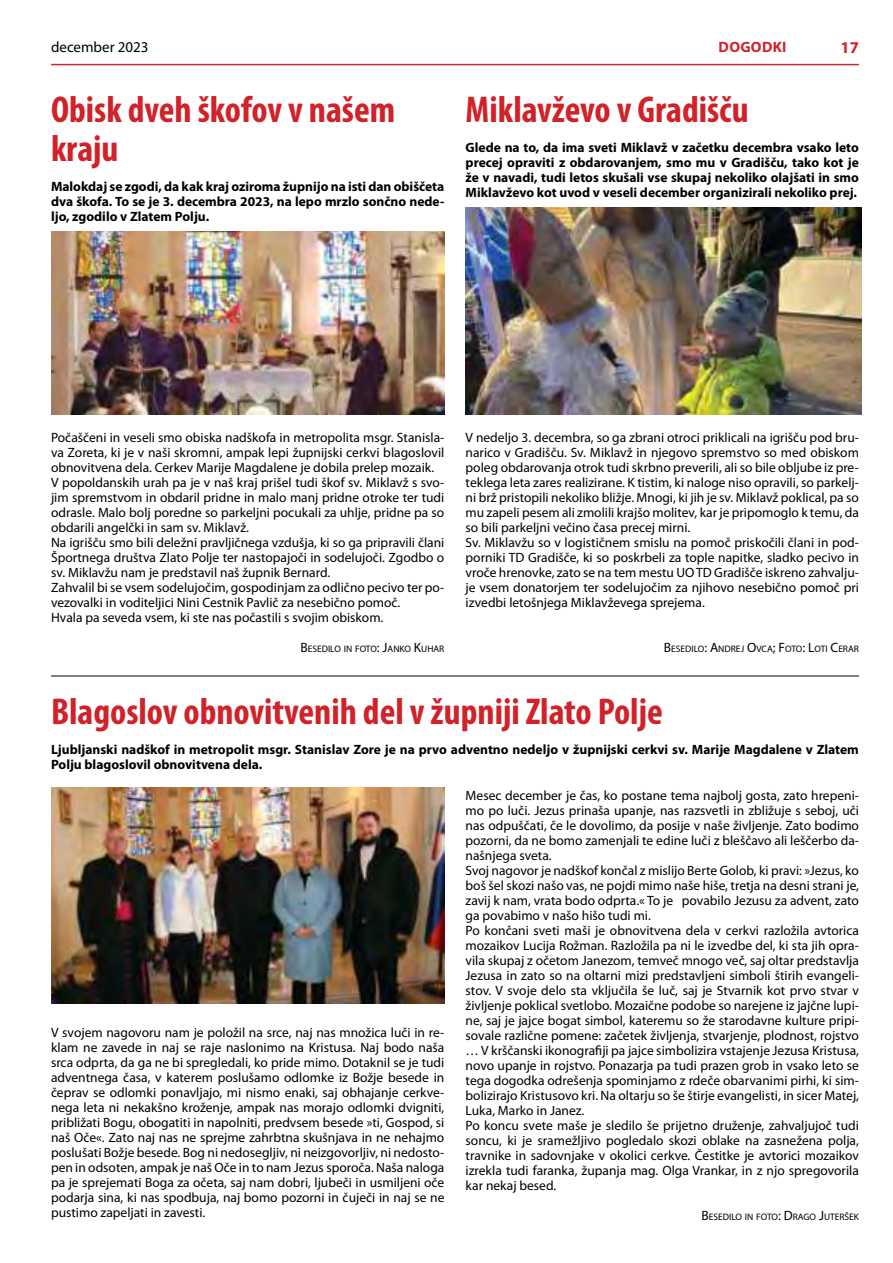
<style>
.page{position:relative;width:893px;height:1263px;background:#fff}
.page>*{position:absolute;margin:0;border:0;box-sizing:border-box;transform-origin:0 0}
.t1{font:700 condensed 37.5px/39px "Myriad Pro";color:#d12229}
.t2{font:700 16.5px "Myriad Pro";color:#d12229}
.t3{font:15px "Myriad Pro";color:#000}
.t4{font:700 15px "Myriad Pro";letter-spacing:.02em;color:#d12229}
.t5{font:13.5px/15px "Myriad Pro";color:#000}
.t6{font:700 13.5px/15px "Myriad Pro";color:#000;text-align:justify}
.t7{font:9.45px "Myriad Pro";color:#000}
.s1{font-size:13.5px}
</style>
<div class="page">
<hr style="left:51px;top:64px;width:808px;height:1px;background:#d12229">
<img style="left:466px;top:207px;width:395px;height:207px">
<img style="left:51px;top:232px;width:393px;height:182px">
<img style="left:51px;top:788px;width:393px;height:215px">
<hr style="left:51px;top:676px;width:808px;height:1px;background:#000">
<p class="t3" style="left:51px;top:38px;width:99px">december 2023</p>
<p class="t4" style="left:719px;top:40px;width:69px">DOGODKI</p>
<p class="t2" style="left:841px;top:39px;width:20px">17</p>
<h1 class="t1" style="left:51px;top:91px;width:346px">Obisk dveh škofov v našem kraju</h1>
<p class="t6" style="left:51px;top:179px;width:395px">Malokdaj se zgodi, da kak kraj oziroma župnijo na isti dan obiščeta dva škofa. To se je 3. decembra 2023, na lepo mrzlo sončno nede&shy;ljo, zgodilo v Zlatem Polju.</p>
<h1 class="t1" style="left:466px;top:91px;width:285px">Miklavževo v Gradišču</h1>
<p class="t6" style="left:466px;top:140px;width:395px">Glede na to, da ima sveti Miklavž v začetku decembra vsako leto precej opraviti z obdarovanjem, smo mu v Gradišču, tako kot je že v navadi, tudi letos skušali vse skupaj nekoliko olajšati in smo Miklavževo kot uvod v veseli december organizirali nekoliko prej.</p>
<p class="t5" style="left:51px;top:430px;width:395px">Počaščeni in veseli smo obiska nadškofa in metropolita msgr. Stanisla&shy;va Zoreta, ki je v naši skromni, ampak lepi župnijski cerkvi blagoslovil obnovitvena dela. Cerkev Marije Magdalene je dobila prelep mozaik.<br>V popoldanskih urah pa je v naš kraj prišel tudi škof sv. Miklavž s svo&shy;jim spremstvom in obdaril pridne in malo manj pridne otroke ter tudi odrasle. Malo bolj poredne so parkeljni pocukali za uhlje, pridne pa so obdarili angelčki in sam sv. Miklavž.<br>Na igrišču smo bili deležni pravljičnega vzdušja, ki so ga pripravili člani Športnega društva Zlato Polje ter nastopajoči in sodelujoči. Zgodbo o sv. Miklavžu nam je predstavil naš župnik Bernard.<br>Zahvalil bi se vsem sodelujočim, gospodinjam za odlično pecivo ter po&shy;vezovalki in voditeljici Nini Cestnik Pavlič za nesebično pomoč.<br>Hvala pa seveda vsem, ki ste nas počastili s svojim obiskom.</p>
<p class="t7" style="left:300px;top:644px;width:145px"><span class="s1">B</span>ESEDILO IN FOTO<span class="s1">: J</span>ANKO <span class="s1">K</span>UHAR</p>
<p class="t5" style="left:466px;top:430px;width:395px">V nedeljo 3. decembra, so ga zbrani otroci priklicali na igrišču pod bru&shy;narico v Gradišču. Sv. Miklavž in njegovo spremstvo so med obiskom poleg obdarovanja otrok tudi skrbno preverili, ali so bile obljube iz pre&shy;teklega leta zares realizirane. K tistim, ki naloge niso opravili, so parkelj&shy;ni brž pristopili nekoliko bližje. Mnogi, ki jih je sv. Miklavž poklical, pa so mu zapeli pesem ali zmolili krajšo molitev, kar je pripomoglo k temu, da so bili parkeljni večino časa precej mirni.<br>Sv. Miklavžu so v logističnem smislu na pomoč priskočili člani in pod&shy;porniki TD Gradišče, ki so poskrbeli za tople napitke, sladko pecivo in vroče hrenovke, zato se na tem mestu UO TD Gradišče iskreno zahvalju&shy;je vsem donatorjem ter sodelujočim za njihovo nesebično pomoč pri izvedbi letošnjega Miklavževega sprejema.</p>
<p class="t7" style="left:664px;top:644px;width:197px"><span class="s1">B</span>ESEDILO<span class="s1">: A</span>NDREJ <span class="s1">O</span>VCA<span class="s1">; F</span>OTO<span class="s1">: L</span>OTI <span class="s1">C</span>ERAR</p>
<h1 class="t1" style="left:51px;top:692px;width:613px">Blagoslov obnovitvenih del v župniji Zlato Polje</h1>
<p class="t6" style="left:51px;top:742px;width:809px">Ljubljanski nadškof in metropolit msgr. Stanislav Zore je na prvo adventno nedeljo v župnijski cerkvi sv. Marije Magdalene v Zlatem<br>Polju blagoslovil obnovitvena dela.</p>
<p class="t5" style="left:51px;top:1025px;width:395px;text-align:justify">V svojem nagovoru nam je položil na srce, naj nas množica luči in re&shy;klam ne zavede in naj se raje naslonimo na Kristusa. Naj bodo naša srca odprta, da ga ne bi spregledali, ko pride mimo. Dotaknil se je tudi adventnega časa, v katerem poslušamo odlomke iz Božje besede in čeprav se odlomki ponavljajo, mi nismo enaki, saj obhajanje cerkve&shy;nega leta ni nekakšno kroženje, ampak nas morajo odlomki dvigniti, približati Bogu, obogatiti in napolniti, predvsem besede »ti, Gospod, si naš Oče«. Zato naj nas ne sprejme zahrbtna skušnjava in ne nehajmo poslušati Božje besede. Bog ni nedosegljiv, ni neizgovorljiv, ni nedosto&shy;pen in odsoten, ampak je naš Oče in to nam Jezus sporoča. Naša naloga pa je sprejemati Boga za očeta, saj nam dobri, ljubeči in usmiljeni oče podarja sina, ki nas spodbuja, naj bomo pozorni in čuječi in naj se ne pustimo zapeljati in zavesti.</p>
<p class="t5" style="left:466px;top:789px;width:395px">Mesec december je čas, ko postane tema najbolj gosta, zato hrepeni&shy;mo po luči. Jezus prinaša upanje, nas razsvetli in zbližuje s seboj, uči nas odpuščati, če le dovolimo, da posije v naše življenje. Zato bodimo pozorni, da ne bomo zamenjali te edine luči z bleščavo ali leščerbo da&shy;našnjega sveta.<br>Svoj nagovor je nadškof končal z mislijo Berte Golob, ki pravi: »Jezus, ko boš šel skozi našo vas, ne pojdi mimo naše hiše, tretja na desni strani je, zavij k nam, vrata bodo odprta.« To je povabilo Jezusu za advent, zato ga povabimo v našo hišo tudi mi.<br>Po končani sveti maši je obnovitvena dela v cerkvi razložila avtorica mozaikov Lucija Rožman. Razložila pa ni le izvedbe del, ki sta jih opra&shy;vila skupaj z očetom Janezom, temveč mnogo več, saj oltar predstavlja Jezusa in zato so na oltarni mizi predstavljeni simboli štirih evangeli&shy;stov. V svoje delo sta vključila še luč, saj je Stvarnik kot prvo stvar v življenje poklical svetlobo. Mozaične podobe so narejene iz jajčne lupi&shy;ne, saj je jajce bogat simbol, kateremu so že starodavne kulture pripi&shy;sovale različne pomene: začetek življenja, stvarjenje, plodnost, rojstvo … V krščanski ikonografiji pa jajce simbolizira vstajenje Jezusa Kristusa, novo upanje in rojstvo. Ponazarja pa tudi prazen grob in vsako leto se tega dogodka odrešenja spominjamo z rdeče obarvanimi pirhi, ki sim&shy;bolizirajo Kristusovo kri. Na oltarju so še štirje evangelisti, in sicer Matej, Luka, Marko in Janez.<br>Po koncu svete maše je sledilo še prijetno druženje, zahvaljujoč tudi soncu, ki je sramežljivo pogledalo skozi oblake na zasnežena polja, travnike in sadovnjake v okolici cerkve. Čestitke je avtorici mozaikov izrekla tudi faranka, županja mag. Olga Vrankar, in z njo spregovorila kar nekaj besed.</p>
<p class="t7" style="left:702px;top:1212px;width:159px"><span class="s1">B</span>ESEDILO IN FOTO<span class="s1">: D</span>RAGO <span class="s1">J</span>UTERŠEK</p>
</div>
